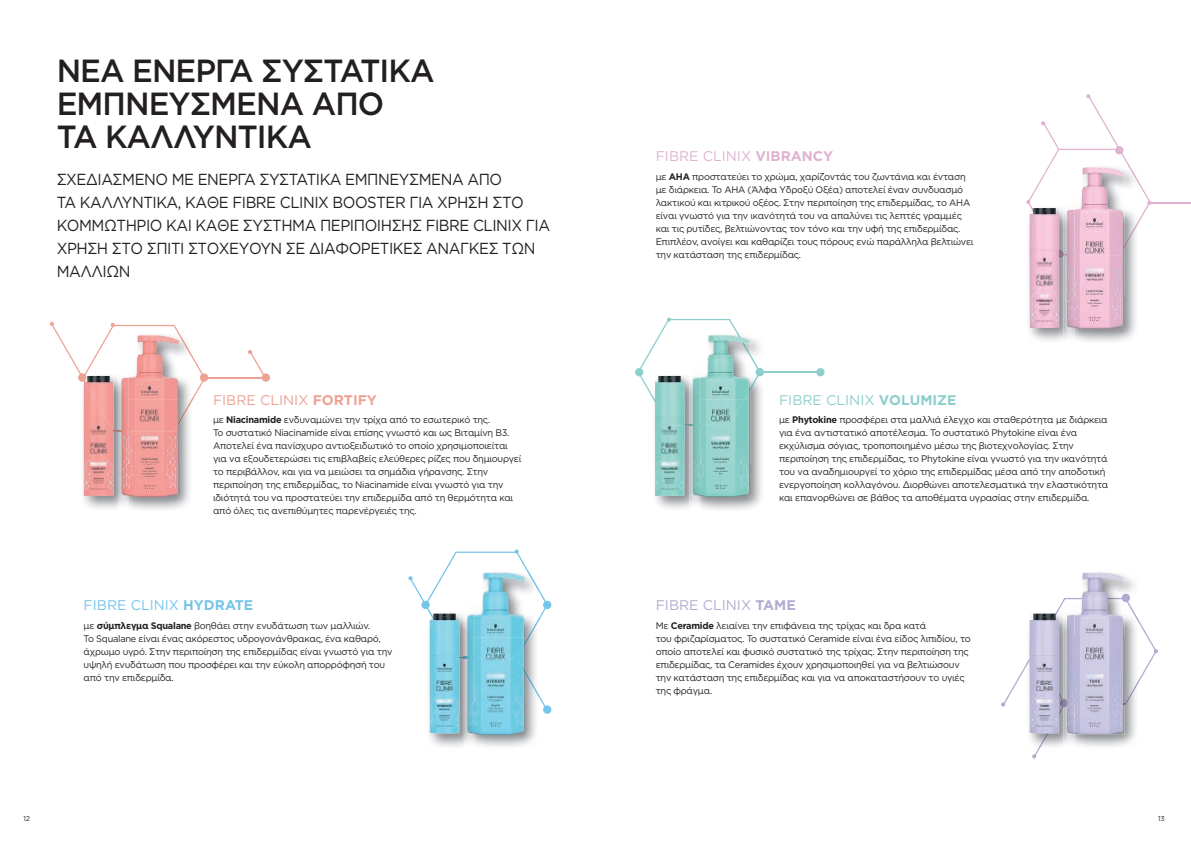
<style>
.page{position:relative;width:1191px;height:842px;background:#fff}
.page>*{position:absolute;margin:0;border:0;box-sizing:border-box;transform-origin:0 0}
.t1{font:500 32px/33px "Gotham";letter-spacing:-.03em;color:#231f20}
.t2{font:16px/23px "Gotham";letter-spacing:-.03em;color:#231f20;scale:.93 1}
.t3{font:14px "Gotham";color:#e0b2d1}
.t4{font:14px "Gotham";color:#8ccecc}
.t5{font:14px "Gotham";color:#75c4e9}
.t6{font:14px "Gotham";color:#eda294}
.t7{font:14px "Gotham";color:#b3aad2}
.t8{font:9.5px/13px "Gotham";letter-spacing:-.03em;color:#231f20}
.t9{font:7px "Gotham";color:#231f20}
.s1{font-weight:700}
</style>
<div class="page">
<hr style="left:1149px;top:202px;width:42px;height:1px;background:#e0b2d1">
<div style="left:543px;top:705px;width:8px;height:9px;background:#75c4e9;border-radius:50%"></div>
<div style="left:543px;top:601px;width:8px;height:8px;background:#75c4e9;border-radius:50%"></div>
<hr style="left:204px;top:378px;width:62px;height:1px;background:#eda294">
<div style="left:200px;top:373px;width:8px;height:9px;background:#eda294;border-radius:50%"></div>
<div style="left:262px;top:373px;width:8px;height:9px;background:#eda294;border-radius:50%"></div>
<svg style="left:248px;top:350px;width:18px;height:28px"></svg>
<hr style="left:759px;top:372px;width:62px;height:1px;background:#8ccecc">
<div style="left:816px;top:368px;width:8px;height:8px;background:#8ccecc;border-radius:50%"></div>
<img style="left:129px;top:433px;width:61px;height:77px">
<img style="left:129px;top:433px;width:50px;height:64px">
<img style="left:83px;top:433px;width:46px;height:76px">
<img style="left:121px;top:433px;width:8px;height:64px">
<img style="left:84px;top:433px;width:29px;height:63px">
<svg style="left:50px;top:322px;width:155px;height:111px"></svg>
<img style="left:700px;top:428px;width:62px;height:82px">
<img style="left:700px;top:428px;width:50px;height:69px">
<img style="left:655px;top:428px;width:45px;height:81px">
<img style="left:692px;top:428px;width:8px;height:69px">
<img style="left:655px;top:428px;width:30px;height:68px">
<svg style="left:637px;top:317px;width:128px;height:111px"></svg>
<img style="left:475px;top:711px;width:61px;height:36px">
<img style="left:475px;top:711px;width:50px;height:23px">
<img style="left:429px;top:711px;width:46px;height:36px">
<img style="left:467px;top:711px;width:8px;height:23px">
<svg style="left:408px;top:549px;width:140px;height:162px"></svg>
<img style="left:429px;top:613px;width:30px;height:120px">
<img style="left:430px;top:613px;width:29px;height:45px">
<img style="left:1081px;top:573px;width:43px;height:21px">
<svg style="left:1001px;top:594px;width:157px;height:164px"></svg>
<img style="left:1074px;top:258px;width:62px;height:84px">
<img style="left:1074px;top:258px;width:50px;height:71px">
<img style="left:1029px;top:258px;width:45px;height:83px">
<img style="left:1067px;top:258px;width:7px;height:71px">
<img style="left:1029px;top:258px;width:30px;height:70px">
<svg style="left:1026px;top:94px;width:125px;height:164px"></svg>
<h1 class="t1" style="left:57px;top:54px;width:379px">ΝΕΑ ΕΝΕΡΓΑ ΣΥΣΤΑΤΙΚΑ<br>ΕΜΠΝΕΥΣΜΕΝΑ ΑΠΟ<br>ΤΑ ΚΑΛΛΥΝΤΙΚΑ</h1>
<h2 class="t2" style="left:57px;top:168px;width:532px">ΣΧΕΔΙΑΣΜΕΝΟ ΜΕ ΕΝΕΡΓΑ ΣΥΣΤΑΤΙΚΑ ΕΜΠΝΕΥΣΜΕΝΑ ΑΠΟ<br>ΤΑ ΚΑΛΛΥΝΤΙΚΑ, ΚΑΘΕ FIBRE CLINIX BOOSTER ΓΙΑ ΧΡΗΣΗ ΣΤΟ ΚΟΜΜΩΤΗΡΙΟ ΚΑΙ ΚΑΘΕ ΣΥΣΤΗΜΑ ΠΕΡΙΠΟΙΗΣΗΣ FIBRE CLINIX ΓΙΑ ΧΡΗΣΗ ΣΤΟ ΣΠΙΤΙ ΣΤΟΧΕΥΟΥΝ ΣΕ ΔΙΑΦΟΡΕΤΙΚΕΣ ΑΝΑΓΚΕΣ ΤΩΝ ΜΑΛΛΙΩΝ</h2>
<h3 class="t6" style="left:213px;top:391px;width:165px">FIBRE CLINIX <span class="s1">FORTIFY</span></h3>
<p class="t8" style="left:213px;top:413px;width:310px">με <span class="s1">Niacinamide</span> ενδυναμώνει την τρίχα από το εσωτερικό της.<br>Το συστατικό Niacinamide είναι επίσης γνωστό και ως Βιταμίνη B3.<br>Αποτελεί ένα πανίσχυρο αντιοξειδωτικό το οποίο χρησιμοποιείται για να εξουδετερώσει τις επιβλαβείς ελεύθερες ρίζες που δημιουργεί το περιβάλλον, και για να μειώσει τα σημάδια γήρανσης. Στην περιποίηση της επιδερμίδας, το Niacinamide είναι γνωστό για την ιδιότητά του να προστατεύει την επιδερμίδα από τη θερμότητα και από όλες τις ανεπιθύμητες παρενέργειές της.</p>
<h3 class="t5" style="left:84px;top:596px;width:171px">FIBRE CLINIX <span class="s1">HYDRATE</span></h3>
<p class="t8" style="left:84px;top:619px;width:310px">με <span class="s1">σύμπλεγμα Squalane</span> βοηθάει στην ενυδάτωση των μαλλιών.<br>Το Squalane είναι ένας ακόρεστος υδρογονάνθρακας, ένα καθαρό, άχρωμο υγρό. Στην περιποίηση της επιδερμίδας είναι γνωστό για την υψηλή ενυδάτωση που προσφέρει και την εύκολη απορρόφησή του από την επιδερμίδα.</p>
<h3 class="t3" style="left:656px;top:148px;width:179px">FIBRE CLINIX <span class="s1">VIBRANCY</span></h3>
<p class="t8" style="left:656px;top:170px;width:319px">με <span class="s1">AHA</span> προστατεύει το χρώμα, χαρίζοντάς του ζωντάνια και ένταση με διάρκεια. Το AHA (Άλφα Υδροξύ Οξέα) αποτελεί έναν συνδυασμό λακτικού και κιτρικού οξέος. Στην περιποίηση της επιδερμίδας, το AHA είναι γνωστό για την ικανότητά του να απαλύνει τις λεπτές γραμμές και τις ρυτίδες, βελτιώνοντας τον τόνο και την υφή της επιδερμίδας.<br>Επιπλέον, ανοίγει και καθαρίζει τους πόρους ενώ παράλληλα βελτιώνει την κατάσταση της επιδερμίδας.</p>
<h3 class="t4" style="left:779px;top:391px;width:179px">FIBRE CLINIX <span class="s1">VOLUMIZE</span></h3>
<p class="t8" style="left:779px;top:413px;width:331px">με <span class="s1">Phytokine</span> προσφέρει στα μαλλιά έλεγχο και σταθερότητα με διάρκεια για ένα αντιστατικό αποτέλεσμα. Το συστατικό Phytokine είναι ένα εκχύλισμα σόγιας, τροποποιημένο μέσω της βιοτεχνολογίας. Στην περιποίηση της επιδερμίδας, το Phytokine είναι γνωστό για την ικανότητά του να αναδημιουργεί το χόριο της επιδερμίδας μέσα από την αποδοτική ενεργοποίηση κολλαγόνου. Διορθώνει αποτελεσματικά την ελαστικότητα και επανορθώνει σε βάθος τα αποθέματα υγρασίας στην επιδερμίδα.</p>
<h3 class="t7" style="left:656px;top:596px;width:142px">FIBRE CLINIX <span class="s1">TAME</span></h3>
<p class="t8" style="left:656px;top:619px;width:317px">Με <span class="s1">Ceramide</span> λειαίνει την επιφάνεια της τρίχας και δρα κατά<br>του φριζαρίσματος. Το συστατικό Ceramide είναι ένα είδος λιπιδίου, το οποίο αποτελεί και φυσικό συστατικό της τρίχας. Στην περιποίηση της επιδερμίδας, τα Ceramides έχουν χρησιμοποιηθεί για να βελτιώσουν την κατάσταση της επιδερμίδας και για να αποκαταστήσουν το υγιές της φράγμα.</p>
<p class="t9" style="left:23px;top:814px;width:8px">12</p>
<p class="t9" style="left:1158px;top:814px;width:8px">13</p>
</div>
